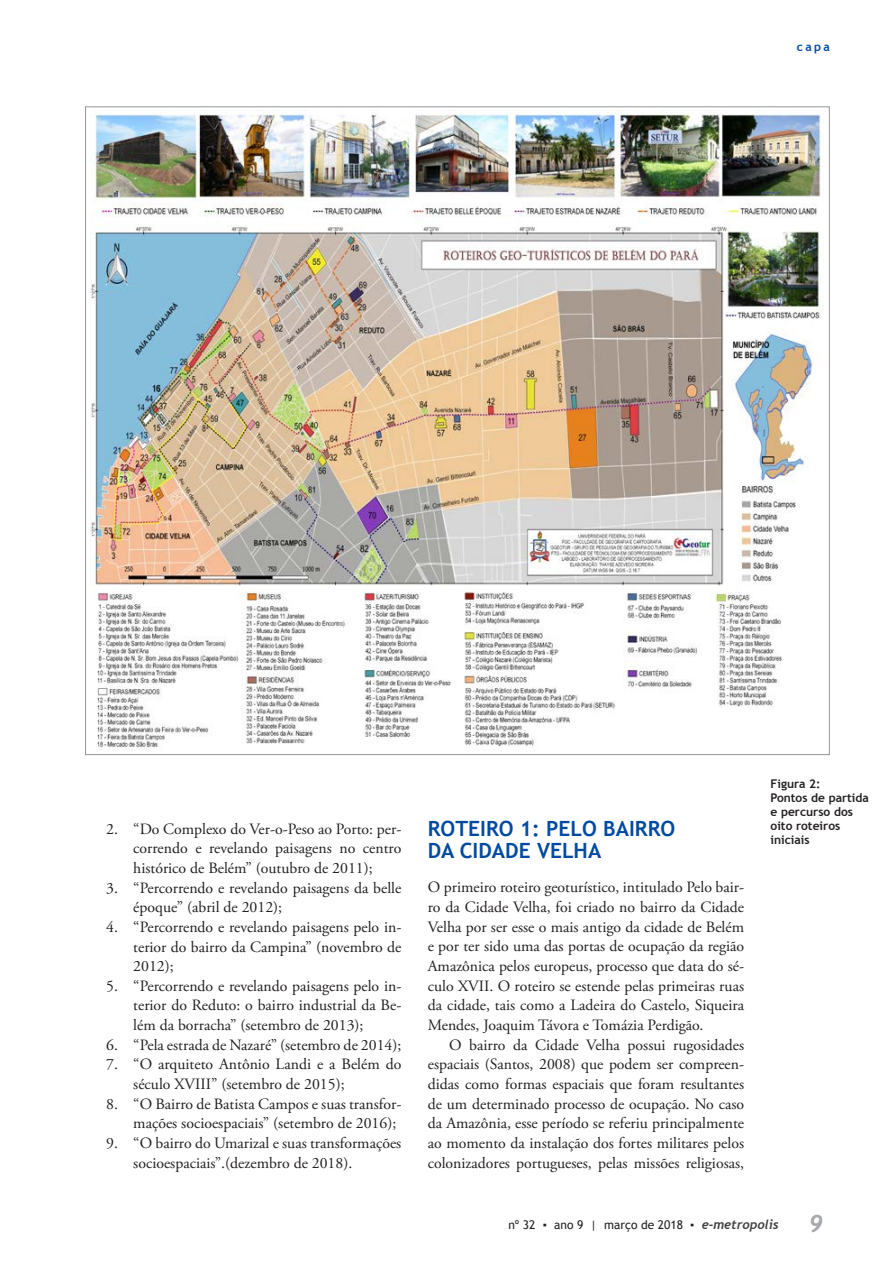
<style>
.page{position:relative;width:893px;height:1263px;background:#fff}
.page>*{position:absolute;margin:0;border:0;box-sizing:border-box;transform-origin:0 0}
.t1{font:italic 700 24px "Trebuchet";color:#a8a9ad}
.subtitulo_artigo_CA{font:700 21px/22.5px "Trebuchet MS";color:#004aa0}
.paragrafo_simples{font:15.75px/19.6px "Adobe Garamond Pro";color:#231f20;text-align:justify}
.legenda{font:700 12px/13.8px "Trebuchet MS";color:#231f20}
.t2{font:12px "Trebuchet MS";color:#231f20}
.t3{font:700 12px "Trebuchet MS";color:#004aa0}
.s1{font-family:"Trebuchet";font-weight:700;font-style:italic;font-size:12.75px;color:#3e3e3f}
</style>
<div class="page">
<img style="left:90px;top:110px;width:733px;height:640px">
<p class="t3" style="left:797px;top:40px;width:35px">capa</p>
<p class="paragrafo_simples" style="left:133px;top:819px;width:270px;text-indent:-27px">2. “Do Complexo do Ver-o-Peso ao Porto: per&shy;correndo e revelando paisagens no centro histórico de Belém” (outubro de 2011);</p>
<p class="paragrafo_simples" style="left:133px;top:878px;width:270px;text-indent:-27px">3. “Percorrendo e revelando paisagens da belle époque” (abril de 2012);</p>
<p class="paragrafo_simples" style="left:133px;top:917px;width:270px;text-indent:-27px">4. “Percorrendo e revelando paisagens pelo in&shy;terior do bairro da Campina” (novembro de 2012);</p>
<p class="paragrafo_simples" style="left:133px;top:976px;width:270px;text-indent:-27px">5. “Percorrendo e revelando paisagens pelo in&shy;terior do Reduto: o bairro industrial da Be&shy;lém da borracha” (setembro de 2013);</p>
<p class="paragrafo_simples" style="left:106px;top:1035px;width:297px">6. “Pela estrada de Nazaré” (setembro de 2014);</p>
<p class="paragrafo_simples" style="left:133px;top:1055px;width:270px;text-indent:-27px">7. “O arquiteto Antônio Landi e a Belém do século XVIII” (setembro de 2015);</p>
<p class="paragrafo_simples" style="left:133px;top:1094px;width:270px;text-indent:-27px">8. “O Bairro de Batista Campos e suas transfor&shy;mações socioespaciais” (setembro de 2016);</p>
<p class="paragrafo_simples" style="left:133px;top:1134px;width:270px;text-indent:-27px">9. “O bairro do Umarizal e suas transformações socioespaciais”.(dezembro de 2018).</p>
<p class="subtitulo_artigo_CA" style="left:428px;top:817px;width:249px">ROTEIRO 1: PELO BAIRRO<br>DA CIDADE VELHA</p>
<p class="paragrafo_simples" style="left:428px;top:878px;width:318px">O primeiro roteiro geoturístico, intitulado Pelo bair&shy;ro da Cidade Velha, foi criado no bairro da Cidade Velha por ser esse o mais antigo da cidade de Belém e por ter sido uma das portas de ocupação da região Amazônica pelos europeus, processo que data do sé&shy;culo XVII. O roteiro se estende pelas primeiras ruas da cidade, tais como a Ladeira do Castelo, Siqueira Mendes, Joaquim Távora e Tomázia Perdigão.</p>
<p class="paragrafo_simples" style="left:428px;top:1035px;width:318px;text-indent:21px">O bairro da Cidade Velha possui rugosidades espaciais (Santos, 2008) que podem ser compreen&shy;didas como formas espaciais que foram resultantes de um determinado processo de ocupação. No caso da Amazônia, esse período se referiu principalmente ao momento da instalação dos fortes militares pelos colonizadores portugueses, pelas missões religiosas,</p>
<p class="legenda" style="left:770px;top:777px;width:100px">Figura 2:<br>Pontos de partida e percurso dos oito roteiros iniciais</p>
<p class="t2" style="left:508px;top:1218px;width:272px">nº 32 ▪ ano 9 | março de 2018 ▪ <span class="s1">e-metropolis</span></p>
<h1 class="t1" style="left:809px;top:1209px;width:16px">9</h1>
</div>
